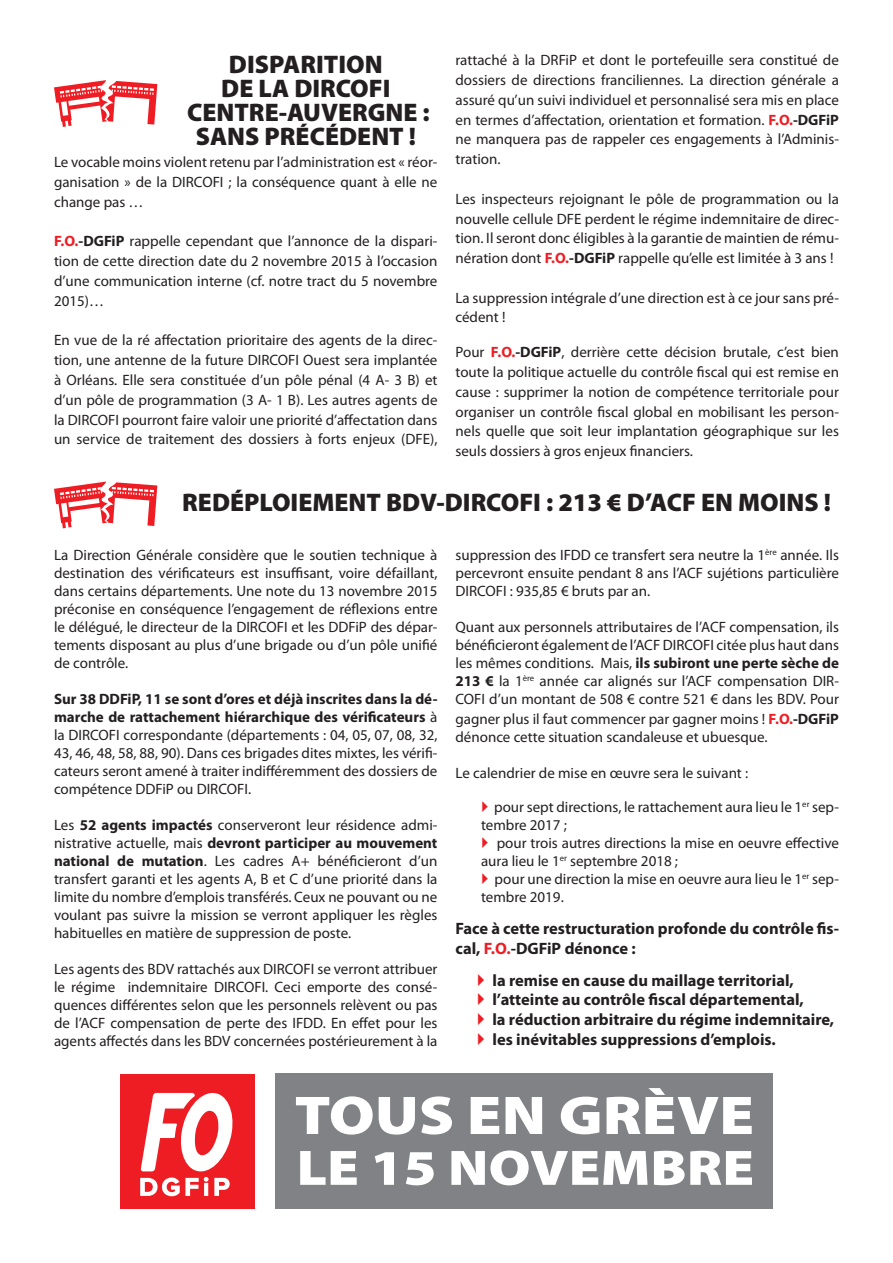
<style>
.page{position:relative;width:893px;height:1263px;background:#fff}
.page>*{position:absolute;margin:0;border:0;box-sizing:border-box;transform-origin:0 0}
.t1{font:900 25.5px "Myriad Pro";color:#231f20}
.t2{font:700 16.5px/19.8px "Myriad Pro";color:#231f20}
.t3{font:15px/18px "Myriad Pro";color:#231f20;text-align:justify}
.s1{font-weight:700;color:#ee1d23}
.s2{font-weight:700}
.s3{color:#ee1d23}
</style>
<div class="page">
<div style="left:120px;top:1075px;width:134px;height:134px;background:#ee1d23"></div>
<svg style="left:140px;top:1177px;width:90px;height:19px"></svg>
<svg style="left:141px;top:1093px;width:92px;height:78px"></svg>
<div style="left:275px;top:1073px;width:497px;height:136px;background:#808285"></div>
<svg style="left:296px;top:1096px;width:77px;height:38px"></svg>
<svg style="left:379px;top:1097px;width:36px;height:37px"></svg>
<svg style="left:421px;top:1096px;width:31px;height:38px"></svg>
<svg style="left:471px;top:1097px;width:28px;height:37px"></svg>
<svg style="left:505px;top:1097px;width:37px;height:37px"></svg>
<svg style="left:561px;top:1096px;width:38px;height:38px"></svg>
<svg style="left:607px;top:1088px;width:145px;height:46px"></svg>
<svg style="left:300px;top:1151px;width:57px;height:34px"></svg>
<svg style="left:375px;top:1152px;width:19px;height:33px"></svg>
<svg style="left:406px;top:1152px;width:28px;height:33px"></svg>
<svg style="left:451px;top:1150px;width:196px;height:35px"></svg>
<svg style="left:654px;top:1151px;width:98px;height:34px"></svg>
<svg style="left:54px;top:80px;width:103px;height:47px"></svg>
<svg style="left:54px;top:482px;width:103px;height:46px"></svg>
<p class="t1" style="left:229px;top:50px;width:155px">DISPARITION</p>
<p class="t1" style="left:221px;top:74px;width:171px">DE LA DIRCOFI</p>
<p class="t1" style="left:187px;top:98px;width:244px">CENTRE-AUVERGNE :</p>
<p class="t1" style="left:196px;top:122px;width:222px">SANS PRÉCÉDENT !</p>
<p class="t3" style="left:54px;top:152px;width:385px;line-height:19.8px">Le vocable moins violent retenu par l’administration est « réor&shy;ganisation » de la DIRCOFI ; la conséquence quant à elle ne change pas …</p>
<p class="t3" style="left:54px;top:231px;width:385px;line-height:19.8px"><span class="s1">F.O.</span><span class="s2">-DGFiP</span> rappelle cependant que l’annonce de la dispari&shy;tion de cette direction date du 2 novembre 2015 à l’occasion d’une communication interne (cf. notre tract du 5 novembre 2015)…</p>
<p class="t3" style="left:54px;top:330px;width:385px;line-height:19.8px">En vue de la ré affectation prioritaire des agents de la direc&shy;tion, une antenne de la future DIRCOFI Ouest sera implantée à Orléans. Elle sera constituée d’un pôle pénal (4 A- 3 B) et d’un pôle de programmation (3 A- 1 B). Les autres agents de la DIRCOFI pourront faire valoir une priorité d’affectation dans un service de traitement des dossiers à forts enjeux (DFE),</p>
<p class="t3" style="left:455px;top:50px;width:385px;line-height:19.8px">rattaché à la DRFiP et dont le portefeuille sera constitué de dossiers de directions franciliennes. La direction générale a assuré qu’un suivi individuel et personnalisé sera mis en place en termes d’affectation, orientation et formation. <span class="s1">F.O.</span><span class="s2">-DGFiP </span>ne manquera pas de rappeler ces engagements à l’Adminis&shy;tration.</p>
<p class="t3" style="left:455px;top:189px;width:385px;line-height:19.8px">Les inspecteurs rejoignant le pôle de programmation ou la nouvelle cellule DFE perdent le régime indemnitaire de direc&shy;tion. Il seront donc éligibles à la garantie de maintien de rému&shy;nération dont <span class="s1">F.O.</span><span class="s2">-DGFiP</span> rappelle qu’elle est limitée à 3 ans !</p>
<p class="t3" style="left:455px;top:287px;width:385px;line-height:19.8px">La suppression intégrale d’une direction est à ce jour sans pré&shy;cédent !</p>
<p class="t3" style="left:455px;top:342px;width:385px;line-height:19.8px">Pour <span class="s1">F.O.</span><span class="s2">-DGFiP</span>, derrière cette décision brutale, c’est bien toute la politique actuelle du contrôle fiscal qui est remise en cause : supprimer la notion de compétence territoriale pour organiser un contrôle fiscal global en mobilisant les person&shy;nels quelle que soit leur implantation géographique sur les seuls dossiers à gros enjeux financiers.</p>
<p class="t1" style="left:182px;top:488px;width:650px">REDÉPLOIEMENT BDV-DIRCOFI : 213 € D’ACF EN MOINS !</p>
<p class="t3" style="left:54px;top:545px;width:385px">La Direction Générale considère que le soutien technique à destination des vérificateurs est insuffisant, voire défaillant, dans certains départements. Une note du 13 novembre 2015 préconise en conséquence l’engagement de réflexions entre le délégué, le directeur de la DIRCOFI et les DDFiP des dépar&shy;tements disposant au plus d’une brigade ou d’un pôle unifié de contrôle.</p>
<p class="t3" style="left:54px;top:689px;width:385px"><span class="s2">Sur 38 DDFiP, 11 se sont d’ores et déjà inscrites dans la dé&shy;marche de rattachement hiérarchique des vérificateurs</span> à la DIRCOFI correspondante (départements : 04, 05, 07, 08, 32, 43, 46, 48, 58, 88, 90). Dans ces brigades dites mixtes, les vérifi&shy;cateurs seront amené à traiter indifféremment des dossiers de compétence DDFiP ou DIRCOFI.</p>
<p class="t3" style="left:54px;top:815px;width:385px">Les <span class="s2">52 agents impactés</span> conserveront leur résidence admi&shy;nistrative actuelle, mais <span class="s2">devront participer au mouvement national de mutation</span>. Les cadres A+ bénéficieront d’un transfert garanti et les agents A, B et C d’une priorité dans la limite du nombre d’emplois transférés. Ceux ne pouvant ou ne voulant pas suivre la mission se verront appliquer les règles habituelles en matière de suppression de poste.</p>
<p class="t3" style="left:54px;top:959px;width:385px">Les agents des BDV rattachés aux DIRCOFI se verront attribuer le régime indemnitaire DIRCOFI. Ceci emporte des consé&shy;quences différentes selon que les personnels relèvent ou pas de l’ACF compensation de perte des IFDD. En effet pour les agents affectés dans les BDV concernées postérieurement à la</p>
<p class="t3" style="left:455px;top:545px;width:385px">suppression des IFDD ce transfert sera neutre la 1<sup>ère</sup> année. Ils percevront ensuite pendant 8 ans l’ACF sujétions particulière DIRCOFI : 935,85 € bruts par an.</p>
<p class="t3" style="left:455px;top:617px;width:385px">Quant aux personnels attributaires de l’ACF compensation, ils bénéficieront également de l’ACF DIRCOFI citée plus haut dans les mêmes conditions. Mais, <span class="s2">ils subiront une perte sèche de 213 €</span> la 1<sup>ère</sup> année car alignés sur l’ACF compensation DIR-COFI d’un montant de 508 € contre 521 € dans les BDV. Pour</p>
<p class="t3" style="left:455px;top:709px;width:385px">gagner plus il faut commencer par gagner moins ! <span class="s1">F.O.</span><span class="s2">-DGFiP </span>dénonce cette situation scandaleuse et ubuesque.</p>
<p class="t3" style="left:455px;top:763px;width:294px">Le calendrier de mise en œuvre sera le suivant :</p>
<p class="t3" style="left:481px;top:798px;width:359px;text-indent:13px">pour sept directions, le rattachement aura lieu le 1<sup>er</sup> sep&shy;tembre 2017 ;</p>
<p class="t3" style="left:481px;top:834px;width:359px;text-indent:16px">pour trois autres directions la mise en oeuvre effective aura lieu le 1<sup>er</sup> septembre 2018 ;</p>
<p class="t3" style="left:481px;top:870px;width:359px;text-indent:14px">pour une direction la mise en oeuvre aura lieu le 1<sup>er</sup> sep&shy;tembre 2019.</p>
<p class="t2" style="left:455px;top:918px;width:385px">Face à cette restructuration profonde du contrôle fis&shy;cal, <span class="s3">F.O.</span>-DGFiP dénonce :</p>
<p class="t2" style="left:492px;top:969px;width:303px">la remise en cause du maillage territorial,</p>
<p class="t2" style="left:492px;top:989px;width:313px">l’atteinte au contrôle fiscal départemental,</p>
<p class="t2" style="left:492px;top:1009px;width:343px">la réduction arbitraire du régime indemnitaire,</p>
<p class="t2" style="left:492px;top:1029px;width:285px">les inévitables suppressions d’emplois.</p>
</div>
